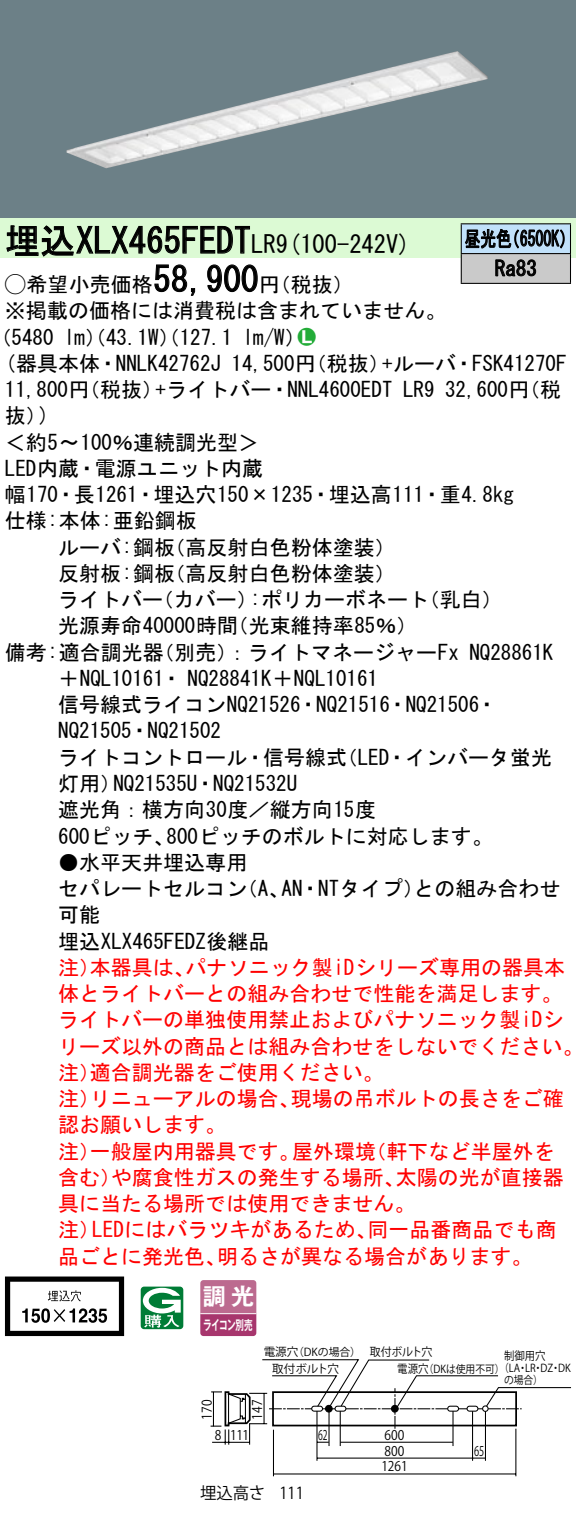
<style>
.page{position:relative;width:576px;height:1515px;background:#fff}
.page>*{position:absolute;margin:0;border:0;box-sizing:border-box;transform-origin:0 0}
.t1{font:35px "MS Gothic";color:#000}
.t2{font:24.5px "MS Gothic";color:#000}
.t3{font:23.1px "Gothic MB101 Pro De Bold 90 pv RKSJ H";color:#fff}
.t4{font:21px/26.2px "MS Gothic";color:#000}
.t5{font:21px/26.2px "MS Gothic";color:#f00}
.t6{font:21px/29.8px "MS Gothic";color:#000;scale:.75 1}
.t7{font:21px "Ford Classification 1";color:#23ac38}
.t8{font:16.45px "Gothic BBB Pro Medium 90 msp RKSJ H";color:#000}
.t9{font:16.45px "Gothic BBB Pro Medium 90 msp RKSJ H";color:#000;scale:.9 1}
.t10{font:13.3px "Gothic BBB Pro Medium 90 msp RKSJ H";color:#000;scale:.9 1}
.t11{font:13.3px "Gothic MB101 Pro De Bold 90 pv RKSJ H";letter-spacing:-.05em;color:#fff;scale:.65 1}
.t12{font:13.3px "Gothic BBB Pro Medium 90 msp RKSJ H";color:#000;scale:.65 1}
.t13{font:13.3px "Gothic BBB Pro Medium 90 msp RKSJ H";color:#000;scale:.7 1}
.t14{font:11.55px "Gothic BBB Pro Medium 90 msp RKSJ H";color:#000}
.t15{font:11.55px "Gothic BBB Pro Medium 90 msp RKSJ H";color:#000;scale:.9 1}
.t16{font:11.55px "Gothic BBB Pro Medium 90 msp RKSJ H";color:#000;scale:.95 1}
.t17{font:10.85px/12.2px "Gothic BBB Pro Medium 90 msp RKSJ H";color:#000;scale:.9 1}
.t18{font:10.85px "Gothic BBB Pro Medium 90 msp RKSJ H";color:#000}
.s1{font-size:24.5px}
.s2{font-family:"Ford Classification 1"}
.s3{color:#fff}
</style>
<div class="page">
<div style="left:0;top:0;width:575px;height:218px;background:#6c8087"></div>
<img style="left:66px;top:51px;width:421px;height:117px">
<div style="left:0;top:218px;width:575px;height:40px;background:#dcfad4"></div>
<svg style="left:6px;top:225px;width:244px;height:32px"></svg>
<svg style="left:154px;top:264px;width:42px;height:32px"></svg>
<svg style="left:207px;top:264px;width:51px;height:29px"></svg>
<svg style="left:5px;top:1276px;width:119px;height:60px"></svg>
<svg style="left:141px;top:1286px;width:42px;height:43px"></svg>
<svg style="left:200px;top:1280px;width:56px;height:56px;background:#b45783"></svg>
<hr style="left:200px;top:1313px;width:56px;height:1px;background:#fff">
<div style="left:461px;top:224px;width:109px;height:30px;background:#c1e1fa"></div>
<div style="left:461px;top:254px;width:109px;height:29px;background:#cacaca"></div>
<hr style="left:460px;top:223px;width:110px;height:1px;background:#000">
<hr style="left:569px;top:224px;width:2px;height:29px;background:#000">
<hr style="left:460px;top:253px;width:110px;height:1px;background:#000">
<hr style="left:569px;top:254px;width:2px;height:29px;background:#000">
<hr style="left:460px;top:283px;width:110px;height:1px;background:#000">
<svg style="left:460px;top:224px;width:104px;height:59px"></svg>
<hr style="left:515px;top:1428px;width:1px;height:48px;background:#000">
<hr style="left:273px;top:1429px;width:1px;height:47px;background:#000">
<hr style="left:317px;top:1457px;width:168px;height:1px;background:#000">
<hr style="left:273px;top:1473px;width:242px;height:1px;background:#000">
<hr style="left:471px;top:1411px;width:2px;height:49px;background:#000">
<hr style="left:316px;top:1411px;width:1px;height:49px;background:#000">
<hr style="left:328px;top:1412px;width:1px;height:34px;background:#000">
<hr style="left:339px;top:1411px;width:2px;height:35px;background:#000">
<hr style="left:452px;top:1411px;width:1px;height:35px;background:#000">
<hr style="left:484px;top:1411px;width:2px;height:49px;background:#000">
<svg style="left:210px;top:1359px;width:360px;height:85px"></svg>
<h1 class="t1" style="left:5px;top:223px;width:272px">埋込XLX465FEDT<span class="s1">LR</span></h1>
<p class="t4" style="left:259px;top:271px;width:96px">（円税抜(</p>
<p class="t2" style="left:276px;top:232px;width:136px">(9 100-242 (V</p>
<h1 class="t1" style="left:153px;top:262px;width:106px">58,900</h1>
<p class="t4" style="left:5px;top:271px;width:442px"><span class="s2">A</span>希望小売価格<br>※掲載の価格には消費税は含まれていません。</p>
<p class="t7" style="left:298px;top:326px;width:19px">2<span class="s3">7</span></p>
<p class="t4" style="left:243px;top:324px;width:64px">l m (W/</p>
<p class="t4" style="left:-9px;top:324px;width:65px">（5480</p>
<p class="t4" style="left:64px;top:324px;width:169px">lm）（43.1 ）（W 127.1</p>
<p class="t6" style="left:494px;top:224px;width:57px;text-indent:-30px">昼光色<br>Ra83</p>
<p class="t6" style="left:504px;top:224px;width:96px">（6500 (K</p>
<p class="t4" style="left:5px;top:350px;width:217px">(器具本体・NNLK42762J</p>
<p class="t4" style="left:382px;top:350px;width:186px">+ルーバ・FSK41270F</p>
<p class="t4" style="left:231px;top:350px;width:160px">14,500 （円税抜）</p>
<p class="t4" style="left:155px;top:376px;width:238px">+ライトバー・NNL4600EDT</p>
<p class="t4" style="left:39px;top:376px;width:126px;text-indent:-34px">11,800 （円税抜）(</p>
<p class="t4" style="left:445px;top:376px;width:118px">32,600 （円税</p>
<p class="t4" style="left:403px;top:376px;width:33px">LR9</p>
<p class="t4" style="left:5px;top:403px;width:43px">抜(</p>
<p class="t4" style="left:5px;top:429px;width:255px">＜約〜5 100％連続調光型&lt;</p>
<p class="t4" style="left:5px;top:455px;width:259px">LED内蔵・電源ユニット内蔵</p>
<p class="t4" style="left:5px;top:481px;width:510px">幅170・長1261・埋込穴150×1235・埋込高111・重4.8kg</p>
<p class="t4" style="left:5px;top:508px;width:193px">仕様:本体:亜鉛鋼板</p>
<p class="t4" style="left:164px;top:534px;width:232px">（高反射白色粉体塗装(</p>
<p class="t4" style="left:164px;top:534px;width:232px;text-indent:-106px">ルーバ:鋼板<br>（高反射白色粉体塗装(</p>
<p class="t4" style="left:58px;top:560px;width:118px">反射板:鋼板</p>
<p class="t4" style="left:58px;top:586px;width:107px">ライトバー</p>
<p class="t4" style="left:153px;top:586px;width:106px">（カバー）</p>
<p class="t4" style="left:250px;top:586px;width:181px">:ポリカーボネート</p>
<p class="t4" style="left:418px;top:586px;width:85px">（乳白(</p>
<p class="t4" style="left:58px;top:613px;width:181px">光源寿命40000時間</p>
<p class="t4" style="left:227px;top:613px;width:191px">（光束維持率85％(</p>
<p class="t4" style="left:153px;top:639px;width:307px">（別売：）ライトマネージャーFx</p>
<p class="t4" style="left:5px;top:639px;width:160px">備考:適合調光器</p>
<p class="t4" style="left:58px;top:665px;width:321px">＋NQL10161・ NQ28841 ＋K NQL10161</p>
<p class="t4" style="left:58px;top:691px;width:441px">信号線式ライコンNQ21526・NQ21516・NQ21506・</p>
<p class="t4" style="left:58px;top:718px;width:164px">NQ21505・NQ21502</p>
<p class="t4" style="left:336px;top:744px;width:217px">（LED・インバータ蛍光</p>
<p class="t4" style="left:469px;top:639px;width:85px">NQ28861K</p>
<p class="t4" style="left:58px;top:744px;width:290px;text-align:center">ライトコントロール・信号線式<br>NQ21535 ・U NQ21532U</p>
<p class="t4" style="left:58px;top:770px;width:64px">灯用）</p>
<p class="t4" style="left:58px;top:796px;width:319px">遮光角：横方向30度／縦方向15度</p>
<p class="t4" style="left:166px;top:823px;width:328px">800ピッチのボルトに対応します。</p>
<p class="t4" style="left:58px;top:823px;width:118px">600ピッチ、</p>
<p class="t4" style="left:58px;top:849px;width:190px">●水平天井埋込専用</p>
<p class="t4" style="left:281px;top:875px;width:144px">AN・NTタイプ）</p>
<p class="t4" style="left:413px;top:875px;width:148px">との組み合わせ</p>
<p class="t4" style="left:58px;top:875px;width:213px">セパレートセルコン可能<br>埋込XLX465FEDZ後継品</p>
<p class="t5" style="left:185px;top:954px;width:381px">パナソニック製iDシリーズ専用の器具本</p>
<p class="t4" style="left:237px;top:875px;width:54px">（、A</p>
<p class="t5" style="left:58px;top:954px;width:43px">注）</p>
<p class="t5" style="left:58px;top:980px;width:505px">体とライトバーとの組み合わせで性能を満足します。</p>
<p class="t5" style="left:58px;top:1006px;width:507px">ライトバーの単独使用禁止およびパナソニック製iDシ</p>
<p class="t5" style="left:58px;top:1033px;width:526px">リーズ以外の商品とは組み合わせをしないでください。</p>
<p class="t5" style="left:90px;top:1059px;width:295px">適合調光器をご使用ください。</p>
<p class="t5" style="left:90px;top:954px;width:106px">本器具は、</p>
<p class="t5" style="left:58px;top:1059px;width:43px">注）</p>
<p class="t5" style="left:290px;top:1085px;width:275px">現場の吊ボルトの長さをご確</p>
<p class="t5" style="left:58px;top:1085px;width:169px">注）<br>認お願いします。</p>
<p class="t5" style="left:90px;top:1085px;width:211px">リニューアルの場合、</p>
<p class="t5" style="left:90px;top:1138px;width:211px">一般屋内用器具です。</p>
<p class="t5" style="left:292px;top:1138px;width:85px">屋外環境</p>
<p class="t5" style="left:365px;top:1138px;width:190px">（軒下など半屋外を</p>
<p class="t5" style="left:58px;top:1138px;width:43px">注）</p>
<p class="t5" style="left:111px;top:1164px;width:295px">や腐食性ガスの発生する場所、</p>
<p class="t5" style="left:395px;top:1164px;width:170px">太陽の光が直接器</p>
<p class="t5" style="left:58px;top:1164px;width:64px">含む）</p>
<p class="t5" style="left:58px;top:1190px;width:358px">具に当たる場所では使用できません。</p>
<p class="t5" style="left:367px;top:1216px;width:190px">同一品番商品でも商</p>
<p class="t5" style="left:92px;top:1216px;width:286px">LEDにはバラツキがあるため、</p>
<p class="t5" style="left:58px;top:1216px;width:43px">注）</p>
<p class="t5" style="left:58px;top:1243px;width:169px">品ごとに発光色、</p>
<p class="t5" style="left:217px;top:1243px;width:317px">明るさが異なる場合があります。</p>
<p class="t3" style="left:203px;top:1277px;width:53px">調光</p>
<p class="t11" style="left:203px;top:1313px;width:77px">ライコン別売</p>
<p class="t14" style="left:263px;top:1345px;width:36px">電源穴</p>
<p class="t18" style="left:293px;top:1346px;width:69px">（DKの場合）</p>
<p class="t14" style="left:272px;top:1362px;width:68px">取付ボルト穴</p>
<p class="t10" style="left:199px;top:1419px;width:23px;rotate:-90deg">170</p>
<p class="t10" style="left:215px;top:1427px;width:9px">8</p>
<p class="t10" style="left:250px;top:1419px;width:23px;rotate:-90deg">147</p>
<p class="t10" style="left:230px;top:1428px;width:22px">111</p>
<p class="t12" style="left:318px;top:1428px;width:16px">62</p>
<p class="t8" style="left:200px;top:1483px;width:67px">埋込高さ</p>
<p class="t9" style="left:279px;top:1484px;width:29px">111</p>
<p class="t16" style="left:370px;top:1345px;width:67px">取付ボルト穴</p>
<p class="t15" style="left:504px;top:1349px;width:48px">制御用穴</p>
<p class="t17" style="left:504px;top:1362px;width:45px;text-indent:-5px">（<br>の場合(</p>
<p class="t15" style="left:397px;top:1362px;width:36px">電源穴</p>
<p class="t17" style="left:540px;top:1362px;width:16px">DZ</p>
<p class="t17" style="left:558px;top:1362px;width:16px">DK</p>
<p class="t17" style="left:423px;top:1363px;width:126px">（DKは使用不可( LA LR</p>
<p class="t17" style="left:517px;top:1362px;width:12px">・</p>
<p class="t17" style="left:533px;top:1362px;width:12px">・</p>
<p class="t17" style="left:550px;top:1362px;width:12px">・</p>
<p class="t10" style="left:384px;top:1427px;width:23px">600</p>
<p class="t10" style="left:384px;top:1443px;width:23px">800</p>
<p class="t10" style="left:381px;top:1459px;width:31px">1261</p>
<p class="t13" style="left:474px;top:1443px;width:16px">65</p>
</div>
